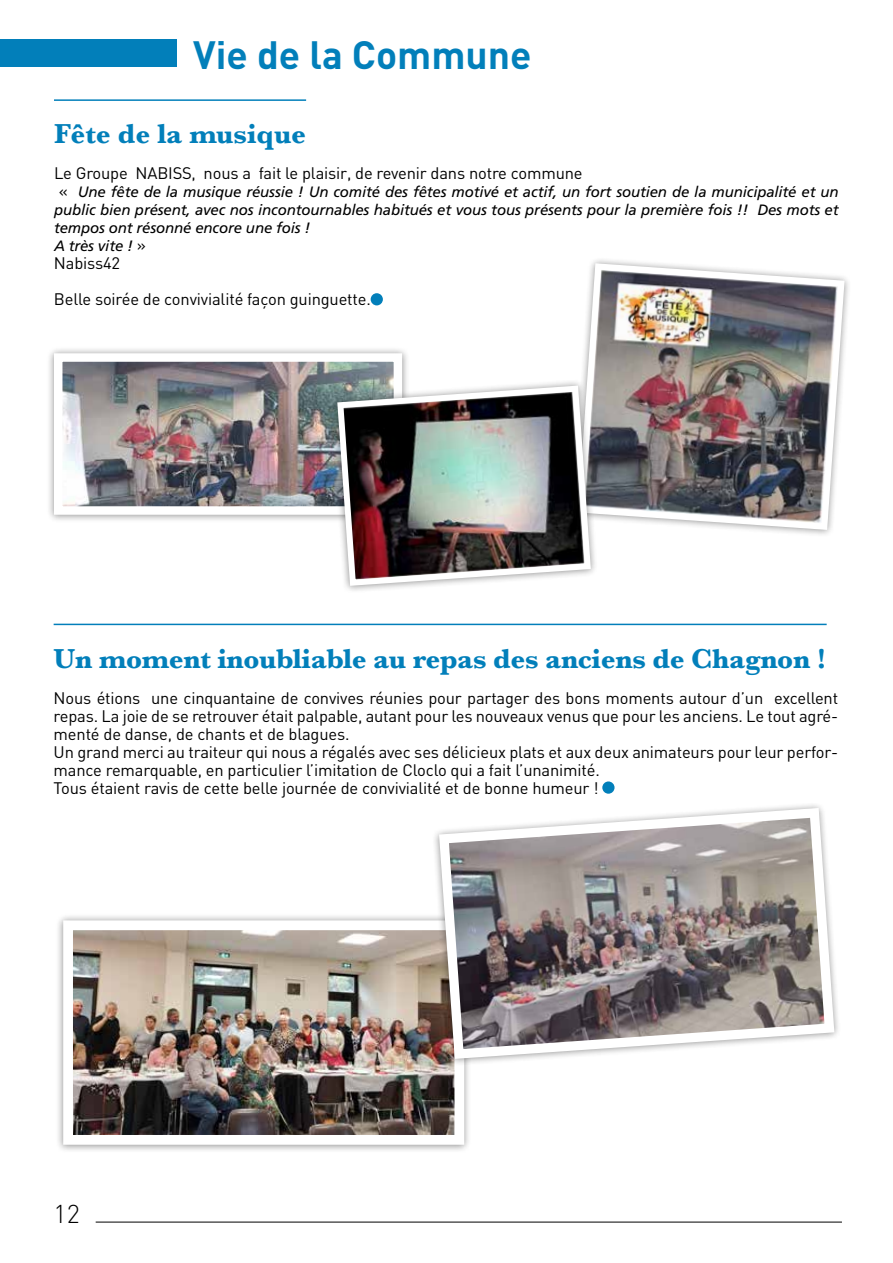
<style>
.page{position:relative;width:893px;height:1263px;background:#fff}
.page>*{position:absolute;margin:0;border:0;box-sizing:border-box;transform-origin:0 0}
.t1{font:700 39px "DIN";color:#027fba}
.t2{font:700 28.5px "Baskerville";letter-spacing:-.01em;color:#027fba}
.t3{font:300 25.5px "DIN";color:#000}
.t4{font:16.5px/18px "DIN";letter-spacing:-.01em;color:#000}
.t5{font:italic 15px/18px "Frutiger";letter-spacing:-.01em;color:#000}
.s1{font-family:"DIN";font-style:normal;font-size:16.5px}
</style>
<div class="page">
<hr style="left:96px;top:1222px;width:746px;height:1px;background:#000">
<div style="left:0;top:39px;width:177px;height:28px;background:#027fba"></div>
<hr style="left:54px;top:99px;width:252px;height:2px;background:#027fba">
<div style="left:371px;top:293px;width:12px;height:12px;background:#027fba;border-radius:50%"></div>
<img style="left:583px;top:260px;width:265px;height:273px">
<div style="left:46px;top:346px;width:364px;height:177px;background:#000;opacity:.43"></div>
<img style="left:63px;top:362px;width:330px;height:144px">
<div style="left:54px;top:353px;width:348px;height:162px;border:8px solid #fff"></div>
<div style="left:330px;top:379px;width:268px;height:215px;background:#000;opacity:.43"></div>
<img style="left:334px;top:382px;width:260px;height:207px">
<hr style="left:54px;top:624px;width:773px;height:1px;background:#027fba">
<div style="left:602px;top:781px;width:12px;height:13px;background:#027fba;border-radius:50%"></div>
<div style="left:55px;top:913px;width:417px;height:240px;background:#000;opacity:.43"></div>
<img style="left:74px;top:931px;width:379px;height:203px">
<div style="left:63px;top:920px;width:401px;height:225px;border:10px solid #fff"></div>
<div style="left:432px;top:801px;width:410px;height:266px;background:#000;opacity:.43"></div>
<img style="left:434px;top:803px;width:405px;height:261px">
<h1 class="t1" style="left:193px;top:29px;width:340px">Vie de la Commune</h1>
<h2 class="t2" style="left:54px;top:114px;width:254px">Fête de la musique</h2>
<p class="t4" style="left:54px;top:164px;width:530px">Le Groupe NABISS, nous a fait le plaisir, de revenir dans notre commune</p>
<p class="t5" style="left:54px;top:183px;width:786px;text-indent:5px"><span class="s1">«</span> Une fête de la musique réussie ! Un comité des fêtes motivé et actif, un fort soutien de la municipalité et un public bien présent, avec nos incontournables habitués et vous tous présents pour la première fois !! Des mots et tempos ont résonné encore une fois !<br>A très vite ! <span class="s1">»</span></p>
<p class="t4" style="left:54px;top:245px;width:318px;line-height:36px">Nabiss42<br>Belle soirée de convivialité façon guinguette.</p>
<h2 class="t2" style="left:54px;top:638px;width:774px">Un moment inoubliable au repas des anciens de Chagnon !</h2>
<p class="t4" style="left:54px;top:688px;width:786px">Nous étions une cinquantaine de convives réunies pour partager des bons moments autour d’un excellent repas. La joie de se retrouver était palpable, autant pour les nouveaux venus que pour les anciens. Le tout agré&shy;menté de danse, de chants et de blagues.<br>Un grand merci au traiteur qui nous a régalés avec ses délicieux plats et aux deux animateurs pour leur perfor&shy;mance remarquable, en particulier l’imitation de Cloclo qui a fait l’unanimité.<br>Tous étaient ravis de cette belle journée de convivialité et de bonne humeur !</p>
<h3 class="t3" style="left:54px;top:1198px;width:28px">12</h3>
</div>
